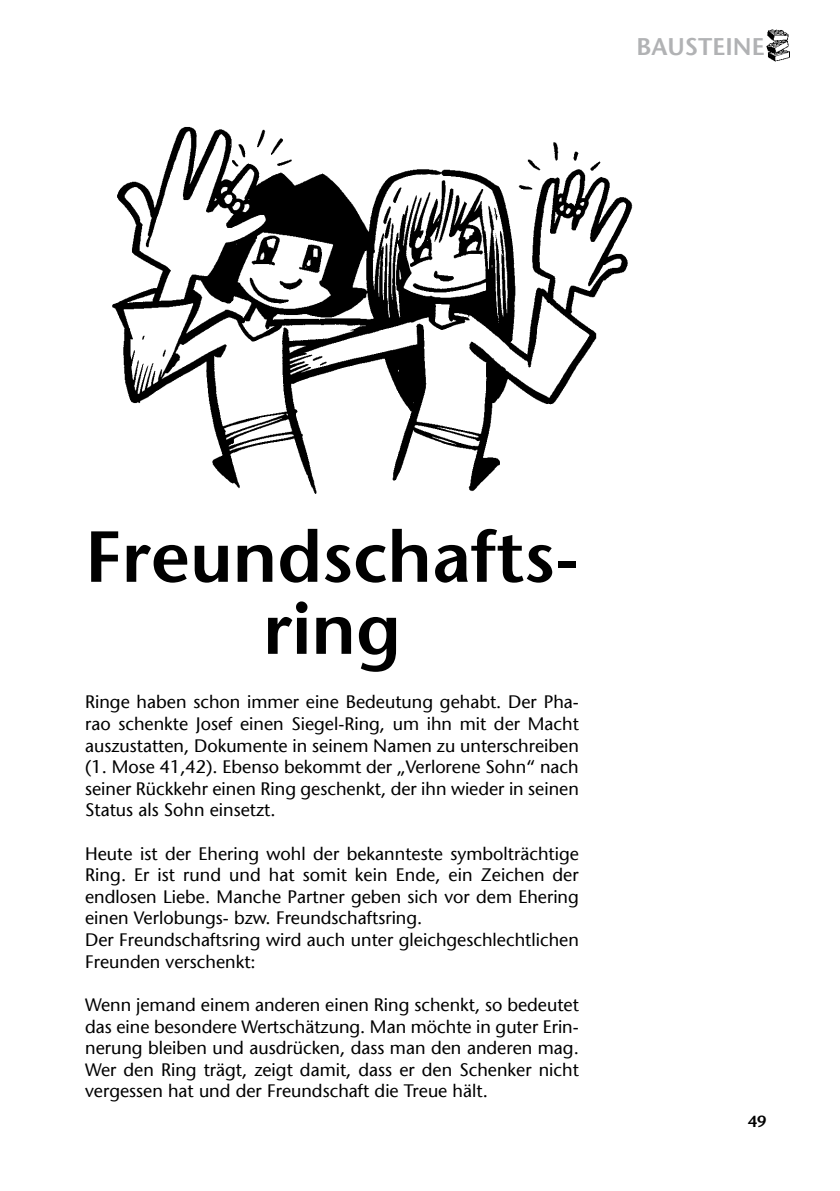
<style>
.page{position:relative;width:840px;height:1191px;background:#fff}
.page>*{position:absolute;margin:0;border:0;box-sizing:border-box;transform-origin:0 0}
.t1{font:600 72px/72px "Stone Sans";color:#000;text-align:center}
.t2{font:600 24px "Stone Sans";color:#b1b2b4}
.t3{font:18px/21.6px "Stone Sans";color:#000;text-align:justify}
.t4{font:600 16px "Stone Sans";color:#000}
</style>
<div class="page">
<img style="left:766px;top:29px;width:23px;height:33px">
<img style="left:112px;top:126px;width:521px;height:368px">
<h2 class="t2" style="left:636px;top:33px;width:90px">Bausteine</h2>
<h1 class="t1" style="left:85px;top:520px;width:495px">Freundschafts&shy;ring</h1>
<p class="t3" style="left:85px;top:691px;width:495px">Ringe haben schon immer eine Bedeutung gehabt. Der Pha&shy;rao schenkte Josef einen Siegel-Ring, um ihn mit der Macht auszustatten, Dokumente in seinem Namen zu unterschreiben (1. Mose 41,42). Ebenso bekommt der „Verlorene Sohn“ nach seiner Rückkehr einen Ring geschenkt, der ihn wieder in seinen Status als Sohn einsetzt.</p>
<p class="t3" style="left:85px;top:842px;width:495px;text-align:left">Heute ist der Ehering wohl der bekannteste symbolträchtige Ring. Er ist rund und hat somit kein Ende, ein Zeichen der endlosen Liebe. Manche Partner geben sich vor dem Ehering einen Verlobungs- bzw. Freundschaftsring.<br>Der Freundschaftsring wird auch unter gleichgeschlechtlichen Freunden verschenkt:</p>
<p class="t3" style="left:85px;top:993px;width:495px">Wenn jemand einem anderen einen Ring schenkt, so bedeutet das eine besondere Wertschätzung. Man möchte in guter Erin&shy;nerung bleiben und ausdrücken, dass man den anderen mag.<br>Wer den Ring trägt, zeigt damit, dass er den Schenker nicht vergessen hat und der Freundschaft die Treue hält.</p>
<p class="t4" style="left:747px;top:1112px;width:20px">49</p>
</div>
